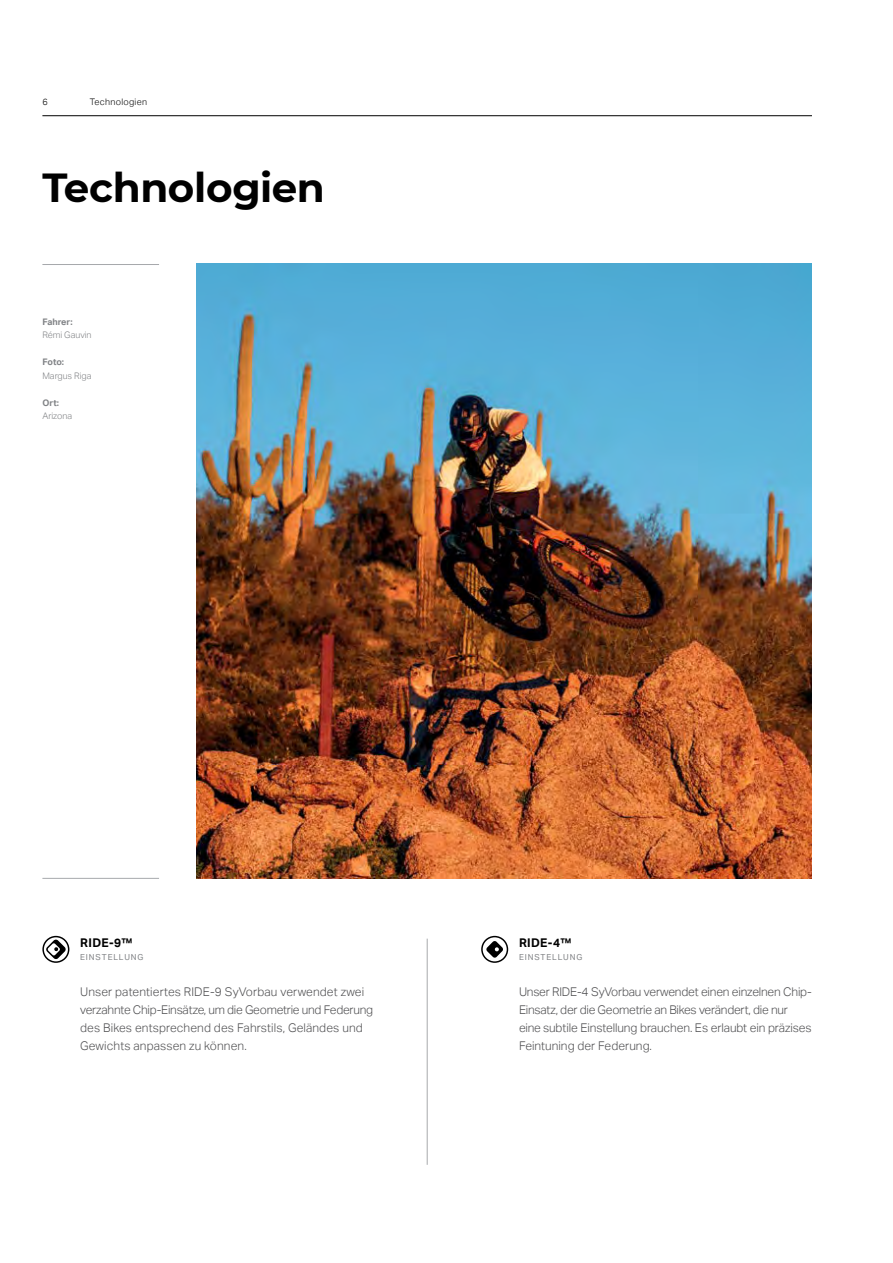
<style>
.page{position:relative;width:893px;height:1263px;background:#fff}
.page>*{position:absolute;margin:0;border:0;box-sizing:border-box;transform-origin:0 0}
.t1{font:700 40.5px "Montserrat";letter-spacing:-.01em;color:#000}
.t2{font:300 12px/18px "Aktiv Grotesk";letter-spacing:-.005em;color:#4d4d4f}
.t3{font:700 12px "Aktiv Grotesk";letter-spacing:.03em;color:#000}
.t4{font:300 9px "Aktiv Grotesk";color:#808285}
.t5{font:700 9px "Aktiv Grotesk";color:#808285}
.t6{font:300 9px "Aktiv Grotesk";letter-spacing:.03em;color:#000}
.t7{font:8.25px "Aktiv Grotesk";letter-spacing:.11em;color:#808285}
</style>
<div class="page">
<hr style="left:42px;top:115px;width:770px;height:1px;background:#000">
<hr style="left:427px;top:939px;width:1px;height:226px;background:#a7a9ac">
<hr style="left:42px;top:264px;width:117px;height:1px;background:#a7a9ac">
<hr style="left:42px;top:878px;width:117px;height:1px;background:#a7a9ac">
<img style="left:197px;top:264px;width:614px;height:614px">
<svg style="left:42px;top:936px;width:27px;height:27px"></svg>
<svg style="left:481px;top:936px;width:27px;height:27px"></svg>
<p class="t6" style="left:42px;top:96px;width:7px">6</p>
<p class="t6" style="left:90px;top:96px;width:59px">Technologien</p>
<h1 class="t1" style="left:42px;top:159px;width:284px">Technologien</h1>
<p class="t5" style="left:42px;top:316px;width:32px">Fahrer:</p>
<p class="t4" style="left:42px;top:330px;width:51px">Rémi Gauvin</p>
<p class="t5" style="left:42px;top:357px;width:23px">Foto:</p>
<p class="t4" style="left:42px;top:370px;width:51px">Margus Riga</p>
<p class="t5" style="left:42px;top:397px;width:18px">Ort:</p>
<p class="t4" style="left:42px;top:411px;width:31px">Arizona</p>
<p class="t3" style="left:80px;top:936px;width:54px">RIDE-9™</p>
<p class="t7" style="left:80px;top:952px;width:65px">EINSTELLUNG</p>
<p class="t2" style="left:80px;top:983px;width:294px">Unser patentiertes RIDE-9 SyVorbau verwendet zwei verzahnte Chip-Einsätze, um die Geometrie und Federung des Bikes entsprechend des Fahrstils, Geländes und Gewichts anpassen zu können.</p>
<p class="t3" style="left:519px;top:936px;width:54px">RIDE-4™</p>
<p class="t7" style="left:519px;top:952px;width:65px">EINSTELLUNG</p>
<p class="t2" style="left:519px;top:983px;width:294px">Unser RIDE-4 SyVorbau verwendet einen einzelnen Chip-Einsatz, der die Geometrie an Bikes verändert, die nur eine subtile Einstellung brauchen. Es erlaubt ein präzises Feintuning der Federung.</p>
</div>
